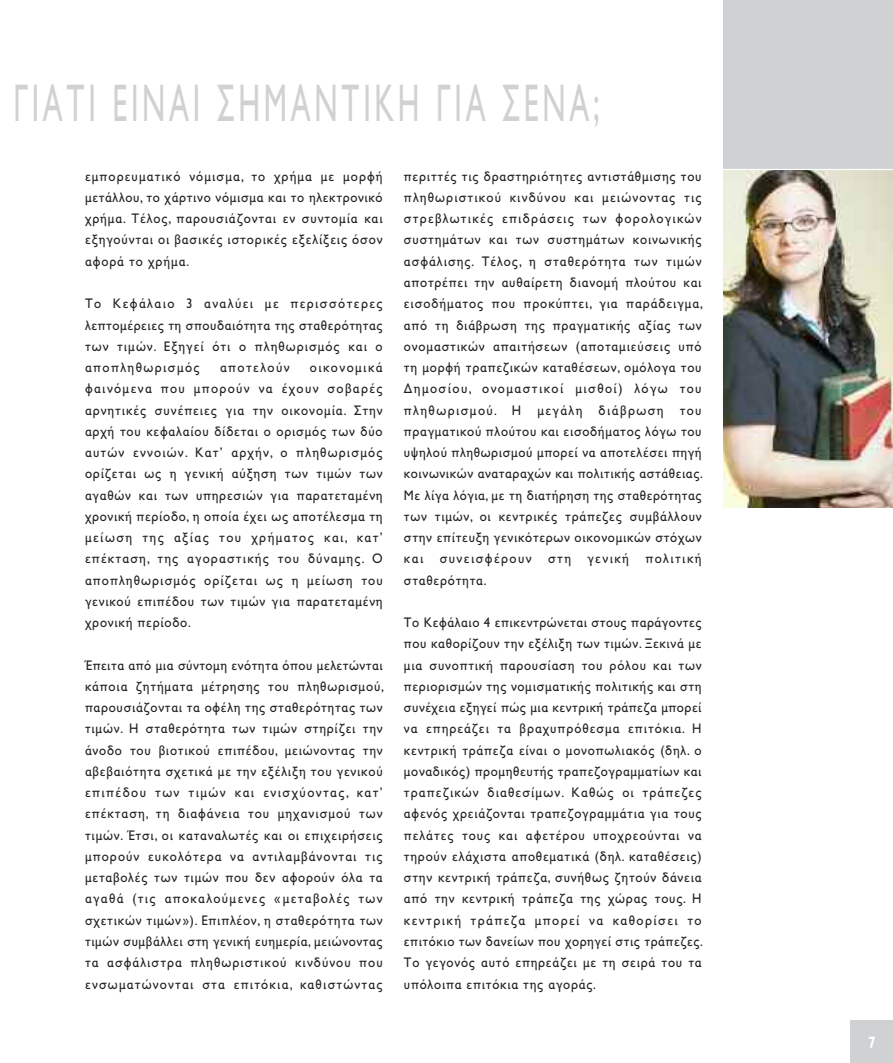
<style>
.page{position:relative;width:893px;height:1063px;background:#fff}
.page>*{position:absolute;margin:0;border:0;box-sizing:border-box;transform-origin:0 0}
.t1{font:53.25px "Gill Sans Greek Std";letter-spacing:.125em;color:#cfd1d3;scale:.56 1}
.t2{font:700 condensed 16.5px "Gill Sans";color:#fff;scale:.85 1}
.t3{font:13.95px/21.3px "Gill Sans Greek Std";letter-spacing:.07em;color:#212125;text-align:justify;scale:.92 1}
.t4{font:13.95px "Gill Sans Greek Std";letter-spacing:.11em;color:#212125;scale:.92 1}
</style>
<div class="page">
<div style="left:851px;top:1020px;width:42px;height:43px;background:#cfd1d3"></div>
<div style="left:723px;top:0;width:170px;height:169px;background:#cfd1d3"></div>
<img style="left:723px;top:170px;width:170px;height:338px">
<h1 class="t1" style="left:13px;top:73px;width:1048px">ΓΙΑΤI ΕIΝΑΙ ΣΗΜΑΝΤΙΚH ΓΙΑ ΣEΝΑ;</h1>
<p class="t3" style="left:85px;top:165px;width:325px">εμπορευματικό νόμισμα, το χρήμα με μορφή μετάλλου, το χάρτινο νόμισμα και το ηλεκτρονικό χρήμα. Τέλος, παρουσιάζονται εν συντομία και εξηγούνται οι βασικές ιστορικές εξελίξεις όσον αφορά το χρήμα.</p>
<p class="t3" style="left:85px;top:293px;width:325px">Το Κεφάλαιο 3 αναλύει με περισσότερες λεπτομέρειες τη σπουδαιότητα της σταθερότητας των τιμών. Εξηγεί ότι ο πληθωρισμός και ο αποπληθωρισμός</p>
<p class="t3" style="left:85px;top:357px;width:325px;text-indent:225px">οικονομικά φαινόμενα που μπορούν να έχουν σοβαρές αρνητικές συνέπειες για την οικονομία. Στην αρχή του κεφαλαίου δίδεται ο ορισμός των δύο αυτών εννοιών. Κατ’ αρχήν, ο πληθωρισμός ορίζεται ως η γενική αύξηση των τιμών των αγαθών και των υπηρεσιών για παρατεταμένη χρονική περίοδο, η οποία έχει ως αποτέλεσμα τη μείωση της αξίας του χρήματος και, κατ’ επέκταση, της αγοραστικής του δύναμης. Ο αποπληθωρισμός ορίζεται ως η μείωση του γενικού επιπέδου των τιμών για παρατεταμένη χρονική περίοδο.</p>
<p class="t3" style="left:85px;top:654px;width:326px">Έπειτα από μια σύντομη ενότητα όπου μελετώνται κάποια ζητήματα μέτρησης του πληθωρισμού, παρουσιάζονται τα οφέλη της σταθερότητας των τιμών. Η σταθερότητα των τιμών στηρίζει την άνοδο του βιοτικού επιπέδου, μειώνοντας την αβεβαιότητα σχετικά με την εξέλιξη του γενικού επιπέδου των τιμών και ενισχύοντας, κατ’ επέκταση, τη διαφάνεια του μηχανισμού των τιμών. Έτσι, οι καταναλωτές και οι επιχειρήσεις μπορούν ευκολότερα να αντιλαμβάνονται τις μεταβολές των τιμών που δεν αφορούν όλα τα αγαθά (τις αποκαλούμενες «μεταβολές των σχετικών τιμών»). Επιπλέον, η σταθερότητα των τιμών συμβάλλει στη γενική ευημερία, μειώνοντας τα ασφάλιστρα πληθωριστικού κινδύνου που ενσωματώνονται στα επιτόκια, καθιστώντας</p>
<p class="t4" style="left:220px;top:359px;width:77px">αποτελούν</p>
<p class="t3" style="left:404px;top:165px;width:326px">περιττές τις δραστηριότητες αντιστάθμισης του πληθωριστικού κινδύνου και μειώνοντας τις στρεβλωτικές επιδράσεις των φορολογικών συστημάτων και των συστημάτων κοινωνικής ασφάλισης. Τέλος, η σταθερότητα των τιμών αποτρέπει την αυθαίρετη διανομή πλούτου και εισοδήματος που προκύπτει, για παράδειγμα, από τη διάβρωση της πραγματικής αξίας των ονομαστικών απαιτήσεων (αποταμιεύσεις υπό τη μορφή τραπεζικών καταθέσεων, ομόλογα του ∆ημοσίου, ονομαστικοί μισθοί) λόγω του πληθωρισμού. Η μεγάλη διάβρωση του πραγματικού πλούτου και εισοδήματος λόγω του υψηλού πληθωρισμού μπορεί να αποτελέσει πηγή κοινωνικών αναταραχών και πολιτικής αστάθειας.<br>Με λίγα λόγια, με τη διατήρηση της σταθερότητας των τιμών, οι κεντρικές τράπεζες συμβάλλουν στην επίτευξη γενικότερων οικονομικών στόχων και συνεισφέρουν στη γενική πολιτική σταθερότητα.</p>
<p class="t3" style="left:404px;top:612px;width:326px">Το Κεφάλαιο 4 επικεντρώνεται στους παράγοντες που καθορίζουν την εξέλιξη των τιμών. Ξεκινά με μια συνοπτική παρουσίαση του ρόλου και των περιορισμών της νομισματικής πολιτικής και στη συνέχεια εξηγεί πώς μια κεντρική τράπεζα μπορεί να επηρεάζει τα βραχυπρόθεσμα επιτόκια. Η κεντρική τράπεζα είναι ο μονοπωλιακός (δηλ. ο μοναδικός) προμηθευτής τραπεζογραμματίων και τραπεζικών διαθεσίμων. Καθώς οι τράπεζες αφενός χρειάζονται τραπεζογραμμάτια για τους πελάτες τους και αφετέρου υποχρεούνται να τηρούν ελάχιστα αποθεματικά (δηλ. καταθέσεις) στην κεντρική τράπεζα, συνήθως ζητούν δάνεια από την κεντρική τράπεζα της χώρας τους. Η κεντρική τράπεζα μπορεί να καθορίσει το επιτόκιο των δανείων που χορηγεί στις τράπεζες.<br>Το γεγονός αυτό επηρεάζει με τη σειρά του τα υπόλοιπα επιτόκια της αγοράς.</p>
<p class="t2" style="left:868px;top:1036px;width:10px">7</p>
</div>
